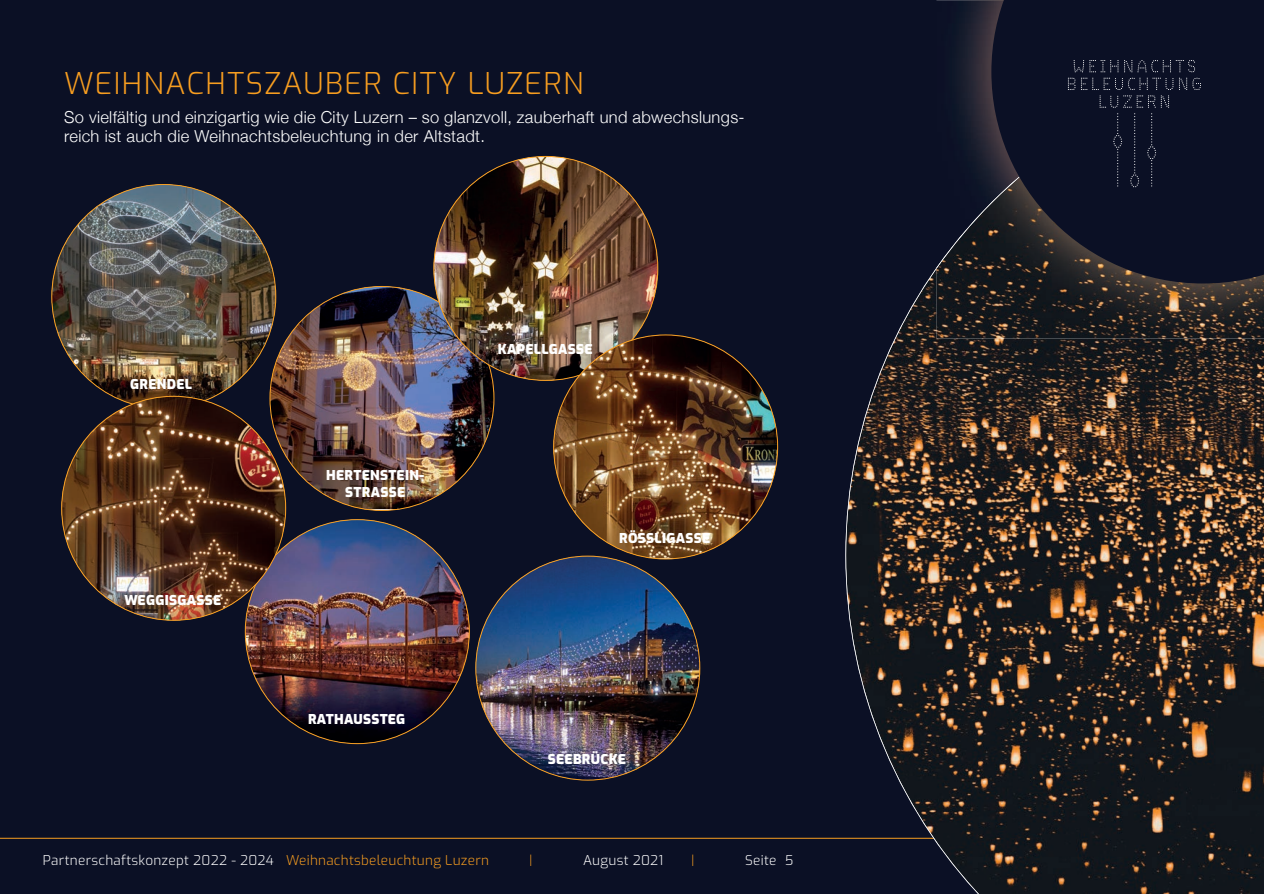
<style>
.page{position:relative;width:1264px;height:894px;background:#fff}
.page>*{position:absolute;margin:0;border:0;box-sizing:border-box;transform-origin:0 0}
.t1{font:100 30px "Exo";letter-spacing:.05em;color:#f89e20}
.t2{font:300 16.5px/19.8px "Helvetica Neue";letter-spacing:.02em;color:#fff}
.t3{font:100 13.5px/16.2px "Exo";letter-spacing:.02em;color:#fff;text-align:center}
.t4{font:100 13.5px "Exo";color:#f89e20}
.s1{color:#f89e20}
</style>
<div class="page">
<div style="left:0;top:0;width:1263px;height:893px;background:#0b1025"></div>
<svg style="left:0;top:838px;width:845px;height:56px"></svg>
<svg style="left:845px;top:268px;width:419px;height:626px;fill:#13161c"></svg>
<img style="left:936px;top:0;width:55px;height:94px">
<img style="left:936px;top:94px;width:328px;height:244px">
<svg style="left:991px;top:0;width:273px;height:283px"></svg>
<svg style="left:1073px;top:60px;width:45px;height:12px"></svg>
<svg style="left:1124px;top:60px;width:71px;height:12px"></svg>
<svg style="left:1068px;top:78px;width:7px;height:12px"></svg>
<svg style="left:1179px;top:78px;width:22px;height:12px"></svg>
<svg style="left:1081px;top:78px;width:92px;height:109px"></svg>
<img style="left:52px;top:184px;width:224px;height:224px;border-radius:112px">
<img style="left:270px;top:286px;width:224px;height:223px">
<img style="left:434px;top:156px;width:224px;height:224px;border-radius:112px">
<img style="left:245px;top:520px;width:224px;height:223px;border-radius:112px">
<img style="left:476px;top:556px;width:224px;height:224px;border-radius:112px">
<img style="left:62px;top:396px;width:224px;height:224px;border-radius:112px">
<img style="left:554px;top:335px;width:223px;height:223px">
<h1 class="t1" style="left:64px;top:62px;width:521px">WEIHNACHTSZAUBER CITY LUZERN</h1>
<p class="t2" style="left:64px;top:106px;width:682px">So vielfältig und einzigartig wie die City Luzern – so glanzvoll, zauberhaft und abwechslungs&shy;reich ist auch die Weihnachtsbeleuchtung in der Altstadt.</p>
<p class="t3" style="left:130px;top:375px;width:63px">GRENDEL</p>
<p class="t3" style="left:124px;top:591px;width:98px">WEGGISGASSE</p>
<p class="t3" style="left:326px;top:467px;width:99px">HERTENSTEIN-<br>STRASSE</p>
<p class="t3" style="left:308px;top:710px;width:99px">RATHAUSSTEG</p>
<p class="t3" style="left:498px;top:341px;width:96px">KAPELLGASSE</p>
<p class="t3" style="left:619px;top:530px;width:92px">RÖSSLIGASSE</p>
<p class="t3" style="left:548px;top:751px;width:79px">SEEBRÜCKE</p>
<p class="t3" style="left:43px;top:851px;width:448px">Partnerschaftskonzept 2022 - 2024 <span class="s1">Weihnachtsbeleuchtung Luzern</span></p>
<p class="t4" style="left:529px;top:850px;width:5px">|</p>
<p class="t3" style="left:583px;top:851px;width:82px">August 2021</p>
<p class="t4" style="left:691px;top:850px;width:5px">|</p>
<p class="t3" style="left:745px;top:851px;width:50px">Seite 5</p>
</div>
